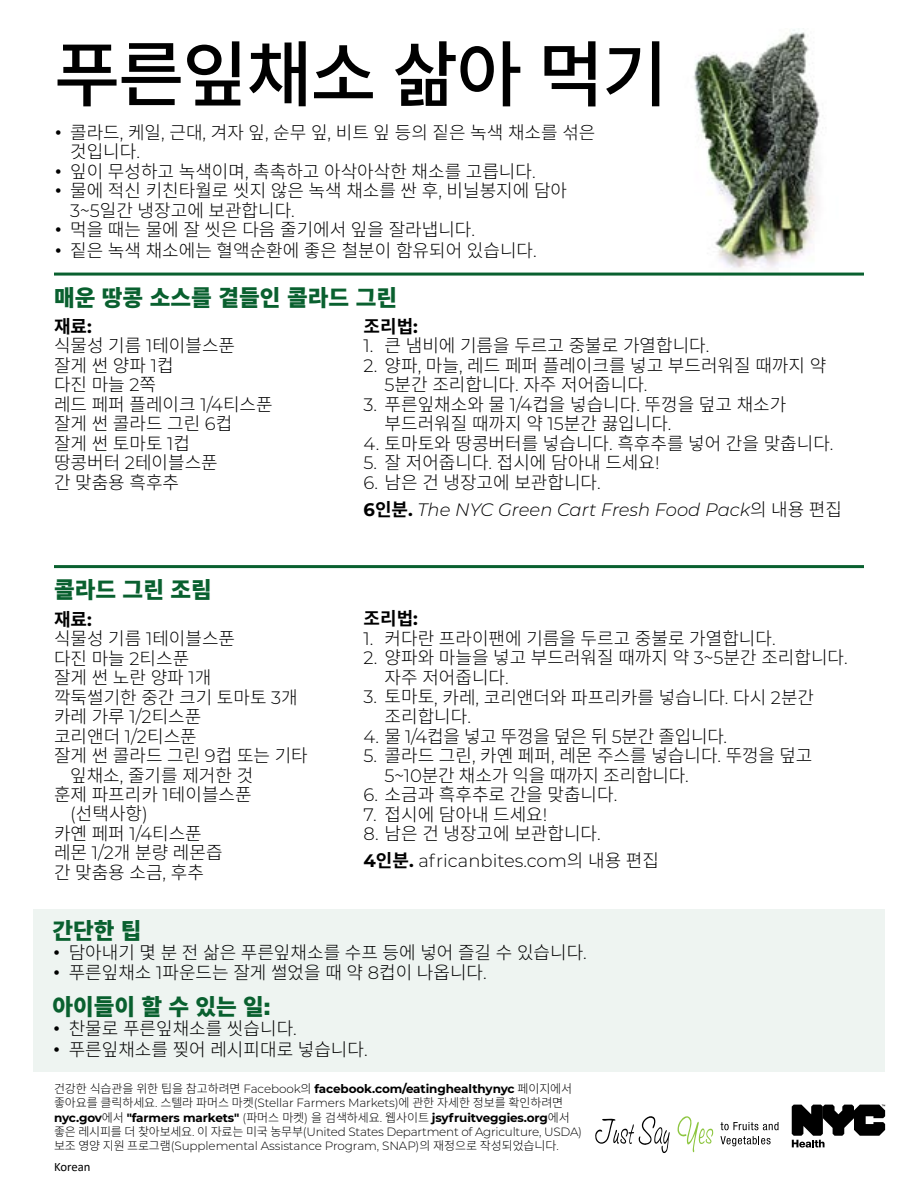
<style>
.page{position:relative;width:918px;height:1188px;background:#fff}
.page>*{position:absolute;margin:0;border:0;box-sizing:border-box;transform-origin:0 0}
.t1{font:500 72px "Source Han Sans K";letter-spacing:-.03em;color:#000}
.t2{font:800 22.5px "Source Han Sans K";color:#09602f}
.t3{font:300 18px/19.5px "Source Han Sans K";color:#000}
.t4{font:italic 300 18px "Montserrat";color:#000}
.t5{font:300 18px "Montserrat";color:#000}
.t6{font:700 18px "Source Han Sans K";color:#000}
.t7{font:12.75px "Calibri";color:#000}
.t8{font:300 12px/14.4px "Montserrat";letter-spacing:-.02em;color:#000}
.t9{font:700 12px "Montserrat";letter-spacing:-.01em;color:#000}
.t10{font:300 12px "Source Han Sans K";letter-spacing:-.01em;color:#000}
.s1{font-family:"Gotham"}
.s2{font-family:"Montserrat"}
.s3{font-weight:700}
.s4{font-family:"Montserrat";font-weight:700}
.s5{font-weight:700;font-style:normal}
.s6{font-family:"Source Han Sans K";font-weight:700;font-style:normal}
.s7{font-family:"Source Han Sans K";font-style:normal}
.s8{font-family:"Source Han Sans K";font-weight:700}
.s9{font-family:"Source Han Sans K"}
.s10{font-family:"Gotham";font-weight:900}
.s11{font-family:"Source Han Sans K";font-weight:300}
.s12{font-weight:300}
</style>
<div class="page">
<img style="left:671px;top:28px;width:169px;height:245px">
<div style="left:33px;top:909px;width:852px;height:163px;background:#eef4f1"></div>
<hr style="left:54px;top:565px;width:810px;height:3px;background:#09602f">
<hr style="left:54px;top:273px;width:810px;height:3px;background:#09602f">
<svg style="left:792px;top:1105px;width:93px;height:43px"></svg>
<svg style="left:721px;top:1122px;width:58px;height:8px"></svg>
<svg style="left:720px;top:1136px;width:51px;height:10px"></svg>
<svg style="left:595px;top:1116px;width:75px;height:37px"></svg>
<svg style="left:677px;top:1116px;width:36px;height:36px"></svg>
<h1 class="t1" style="left:54px;top:34px;width:616px">푸른잎채소 삶아 먹기</h1>
<p class="t3" style="left:70px;top:123px;width:527px;text-indent:-16px"><span class="s1">•</span> 콜라드<span class="s2">,</span> 케일<span class="s2">,</span> 근대<span class="s2">,</span> 겨자 잎<span class="s2">,</span> 순무 잎<span class="s2">,</span> 비트 잎 등의 짙은 녹색 채소를 섞은 것입니다<span class="s2">.</span></p>
<p class="t3" style="left:54px;top:162px;width:483px"><span class="s1">•</span> 잎이 무성하고 녹색이며<span class="s2">,</span> 촉촉하고 아삭아삭한 채소를 고릅니다<span class="s2">.</span></p>
<p class="t3" style="left:70px;top:181px;width:498px;text-indent:-16px"><span class="s1">•</span> 물에 적신 키친타월로 씻지 않은 녹색 채소를 싼 후<span class="s2">,</span> 비닐봉지에 담아<br><span class="s2">3</span>~<span class="s2">5</span>일간 냉장고에 보관합니다<span class="s2">.</span></p>
<p class="t3" style="left:54px;top:220px;width:423px"><span class="s1">•</span> 먹을 때는 물에 잘 씻은 다음 줄기에서 잎을 잘라냅니다<span class="s2">.</span></p>
<p class="t3" style="left:54px;top:241px;width:484px"><span class="s1">•</span> 짙은 녹색 채소에는 혈액순환에 좋은 철분이 함유되어 있습니다<span class="s2">.</span></p>
<p class="t2" style="left:54px;top:285px;width:345px">매운 땅콩 소스를 곁들인 콜라드 그린</p>
<p class="t3" style="left:54px;top:317px;width:220px"><span class="s3">재료</span><span class="s4">:<br></span>식물성 기름 <span class="s2">1</span>테이블스푼 잘게 썬 양파 <span class="s2">1</span>컵<br>다진 마늘 <span class="s2">2</span>쪽<br>레드 페퍼 플레이크 <span class="s2">1/4</span>티스푼 잘게 썬 콜라드 그린 <span class="s2">6</span>컵<br>잘게 썬 토마토 <span class="s2">1</span>컵<br>땅콩버터 <span class="s2">2</span>테이블스푼<br>간 맞춤용 흑후추</p>
<p class="t2" style="left:54px;top:577px;width:159px">콜라드 그린 조림</p>
<p class="t6" style="left:54px;top:609px;width:39px">재료<span class="s2">:</span></p>
<p class="t3" style="left:54px;top:629px;width:183px">식물성 기름 <span class="s2">1</span>테이블스푼</p>
<p class="t3" style="left:54px;top:649px;width:137px">다진 마늘 <span class="s2">2</span>티스푼</p>
<p class="t3" style="left:54px;top:668px;width:159px">잘게 썬 노란 양파 <span class="s2">1</span>개</p>
<p class="t3" style="left:54px;top:688px;width:245px">깍둑썰기한 중간 크기 토마토 <span class="s2">3</span>개</p>
<p class="t3" style="left:54px;top:707px;width:149px">카레 가루 <span class="s2">1/2</span>티스푼</p>
<p class="t3" style="left:54px;top:727px;width:144px">코리앤더 <span class="s2">1/2</span>티스푼</p>
<p class="t3" style="left:54px;top:746px;width:255px">잘게 썬 콜라드 그린 <span class="s2">9</span>컵 또는 기타</p>
<p class="t3" style="left:70px;top:766px;width:185px">잎채소<span class="s2">,</span> 줄기를 제거한 것</p>
<p class="t3" style="left:54px;top:785px;width:199px">훈제 파프리카 <span class="s2">1</span>테이블스푼</p>
<p class="t3" style="left:70px;top:805px;width:79px"><span class="s2">(</span>선택사항<span class="s2">)</span></p>
<p class="t3" style="left:54px;top:824px;width:149px">카옌 페퍼 <span class="s2">1/4</span>티스푼</p>
<p class="t3" style="left:54px;top:844px;width:170px">레몬 <span class="s2">1/2</span>개 분량 레몬즙</p>
<p class="t3" style="left:54px;top:863px;width:151px">간 맞춤용 소금<span class="s2">,</span> 후추</p>
<p class="t6" style="left:364px;top:316px;width:56px">조리법<span class="s2">:</span></p>
<p class="t3" style="left:364px;top:336px;width:347px"><span class="s2">1.</span> 큰 냄비에 기름을 두르고 중불로 가열합니다<span class="s2">.</span></p>
<p class="t3" style="left:385px;top:356px;width:443px;text-indent:-21px"><span class="s2">2.</span> 양파<span class="s2">,</span> 마늘<span class="s2">,</span> 레드 페퍼 플레이크를 넣고 부드러워질 때까지 약<br><span class="s2">5</span>분간 조리합니다<span class="s2">.</span> 자주 저어줍니다<span class="s2">.</span></p>
<p class="t3" style="left:385px;top:395px;width:403px;text-indent:-21px"><span class="s2">3.</span> 푸른잎채소와 물 <span class="s2">1/4</span>컵을 넣습니다<span class="s2">.</span> 뚜껑을 덮고 채소가 부드러워질 때까지 약 <span class="s2">15</span>분간 끓입니다<span class="s2">.</span></p>
<p class="t3" style="left:364px;top:434px;width:471px"><span class="s2">4.</span> 토마토와 땅콩버터를 넣습니다<span class="s2">.</span> 흑후추를 넣어 간을 맞춥니다<span class="s2">.</span></p>
<p class="t3" style="left:364px;top:453px;width:298px"><span class="s2">5.</span> 잘 저어줍니다<span class="s2">.</span> 접시에 담아내 드세요<span class="s2">!</span></p>
<p class="t3" style="left:364px;top:473px;width:239px"><span class="s2">6.</span> 남은 건 냉장고에 보관합니다<span class="s2">.</span></p>
<p class="t4" style="left:364px;top:497px;width:480px"><span class="s5">6</span><span class="s6">인분</span><span class="s5">.</span> The NYC Green Cart Fresh Food Pack<span class="s7">의 내용 편집</span></p>
<p class="t6" style="left:364px;top:609px;width:56px">조리법<span class="s2">:</span></p>
<p class="t3" style="left:364px;top:629px;width:414px"><span class="s2">1.</span> 커다란 프라이팬에 기름을 두르고 중불로 가열합니다<span class="s2">.</span></p>
<p class="t3" style="left:385px;top:648px;width:465px;text-indent:-21px"><span class="s2">2.</span> 양파와 마늘을 넣고 부드러워질 때까지 약 <span class="s2">3</span>~<span class="s2">5</span>분간 조리합니다<span class="s2">. </span>자주 저어줍니다<span class="s2">.</span></p>
<p class="t3" style="left:385px;top:688px;width:431px;text-indent:-21px"><span class="s2">3.</span> 토마토<span class="s2">,</span> 카레<span class="s2">,</span> 코리앤더와 파프리카를 넣습니다<span class="s2">.</span> 다시 <span class="s2">2</span>분간 조리합니다<span class="s2">.</span></p>
<p class="t3" style="left:364px;top:727px;width:365px"><span class="s2">4.</span> 물 <span class="s2">1/4</span>컵을 넣고 뚜껑을 덮은 뒤 <span class="s2">5</span>분간 졸입니다<span class="s2">.</span></p>
<p class="t3" style="left:385px;top:746px;width:429px;text-indent:-21px"><span class="s2">5.</span> 콜라드 그린<span class="s2">,</span> 카옌 페퍼<span class="s2">,</span> 레몬 주스를 넣습니다<span class="s2">.</span> 뚜껑을 덮고<br><span class="s2">5</span>~<span class="s2">10</span>분간 채소가 익을 때까지 조리합니다<span class="s2">.</span></p>
<p class="t3" style="left:364px;top:785px;width:255px"><span class="s2">6.</span> 소금과 흑후추로 간을 맞춥니다<span class="s2">.</span></p>
<p class="t3" style="left:364px;top:805px;width:185px"><span class="s2">7.</span> 접시에 담아내 드세요<span class="s2">!</span></p>
<p class="t3" style="left:364px;top:824px;width:239px"><span class="s2">8.</span> 남은 건 냉장고에 보관합니다<span class="s2">.</span></p>
<p class="t5" style="left:364px;top:848px;width:297px"><span class="s3">4</span><span class="s8">인분</span><span class="s3">.</span> africanbites.com<span class="s9">의 내용 편집</span></p>
<p class="t2" style="left:52px;top:918px;width:91px">간단한 팁</p>
<p class="t3" style="left:52px;top:943px;width:536px"><span class="s1">•</span> 담아내기 몇 분 전 삶은 푸른잎채소를 수프 등에 넣어 즐길 수 있습니다<span class="s2">.</span></p>
<p class="t3" style="left:52px;top:964px;width:436px"><span class="s1">•</span> 푸른잎채소 <span class="s2">1</span>파운드는 잘게 썰었을 때 약 <span class="s2">8</span>컵이 나옵니다<span class="s2">.</span></p>
<p class="t2" style="left:52px;top:994px;width:219px">아이들이 할 수 있는 일<span class="s10">:</span></p>
<p class="t3" style="left:52px;top:1019px;width:246px"><span class="s1">•</span> 찬물로 푸른잎채소를 씻습니다<span class="s2">.</span></p>
<p class="t3" style="left:52px;top:1040px;width:317px"><span class="s1">•</span> 푸른잎채소를 찢어 레시피대로 넣습니다<span class="s2">.</span></p>
<p class="t9" style="left:54px;top:1080px;width:520px"><span class="s11">건강한 식습관을 위한 팁을 참고하려면</span> <span class="s12">Facebook</span><span class="s11">의</span> facebook.com/eatinghealthynyc <span class="s11">페이지에서</span></p>
<p class="t10" style="left:54px;top:1096px;width:511px">좋아요를 클릭하세요<span class="s2">.</span> 스텔라 파머스 마켓<span class="s2">(Stellar Farmers Markets)</span>에 관한 자세한 정보를 확인하려면</p>
<p class="t8" style="left:54px;top:1110px;width:530px"><span class="s3">nyc.gov</span><span class="s9">에서</span> <span class="s3">"farmers markets"</span> (<span class="s9">파머스 마켓</span>) <span class="s9">을 검색하세요</span>. <span class="s9">웹사이트</span> <span class="s3">jsyfruitveggies.org</span><span class="s9">에서 좋은 레시피를 더 찾아보세요</span>. <span class="s9">이 자료는 미국 농무부</span>(United States Department of Agriculture, USDA) <span class="s9">보조 영양 지원 프로그램</span>(Supplemental Assistance Program, SNAP)<span class="s9">의 재정으로 작성되었습니다</span>.</p>
<p class="t7" style="left:54px;top:1157px;width:38px">Korean</p>
</div>
